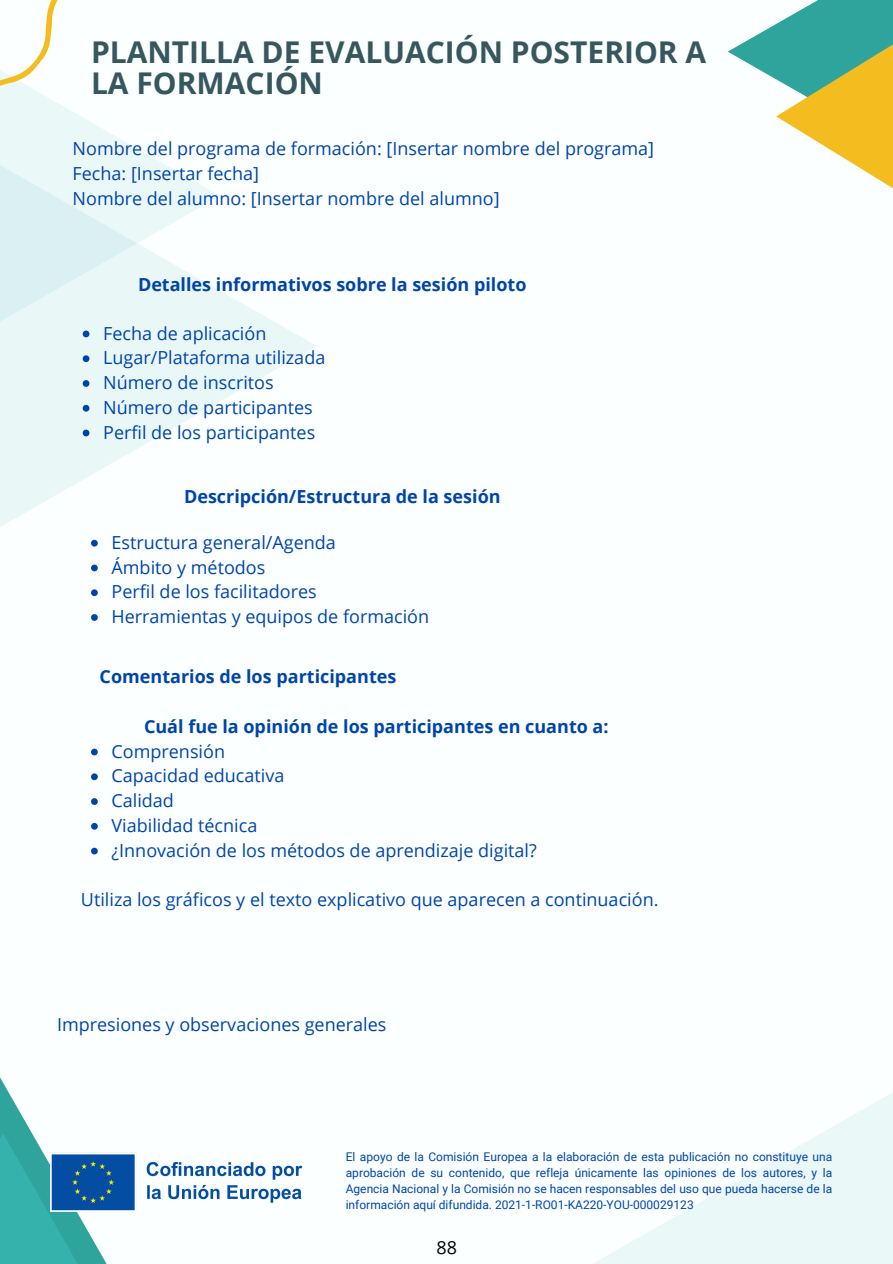
<style>
.page{position:relative;width:893px;height:1264px;background:#fff}
.page>*{position:absolute;margin:0;border:0;box-sizing:border-box;transform-origin:0 0}
.t1{font:700 30px/31.5px "Open Sans";color:#37575f}
.t2{font:18px/24.8px "Open Sans";color:#0044ab}
.t3{font:700 18px "Open Sans";color:#0044ab}
.t4{font:18px "Open Sans";color:#000}
.t5{font:12px/16px "Roboto";color:#0044ab;text-align:justify}
</style>
<div class="page">
<div style="left:0;top:0;width:892px;height:1263px;background:#fbffff"></div>
<svg style="left:0;top:291px;width:316px;height:306px"></svg>
<div style="left:0;top:0;width:220px;height:463px;background:linear-gradient(to right,#e1f3f3,#f6fdfd)"></div>
<div style="left:588px;top:876px;width:304px;height:387px;background:linear-gradient(to right,#fbffff,#f4fcfc)"></div>
<svg style="left:727px;top:24px;width:49px;height:56px"></svg>
<svg style="left:776px;top:0;width:116px;height:188px"></svg>
<svg style="left:0;top:1133px;width:106px;height:130px;fill:#34b2ab"></svg>
<svg style="left:0;top:0;width:129px;height:230px"></svg>
<img style="left:49px;top:1151px;width:254px;height:62px">
<svg style="left:83px;top:330px;width:6px;height:7px"></svg>
<svg style="left:83px;top:355px;width:6px;height:7px"></svg>
<svg style="left:83px;top:380px;width:6px;height:7px"></svg>
<svg style="left:83px;top:405px;width:6px;height:6px"></svg>
<svg style="left:83px;top:429px;width:6px;height:7px"></svg>
<svg style="left:91px;top:540px;width:7px;height:6px"></svg>
<svg style="left:91px;top:564px;width:7px;height:7px"></svg>
<svg style="left:91px;top:589px;width:7px;height:7px"></svg>
<svg style="left:91px;top:614px;width:7px;height:7px"></svg>
<svg style="left:91px;top:748px;width:7px;height:7px"></svg>
<svg style="left:91px;top:773px;width:7px;height:7px"></svg>
<svg style="left:91px;top:798px;width:7px;height:7px"></svg>
<svg style="left:91px;top:823px;width:7px;height:6px"></svg>
<svg style="left:91px;top:847px;width:7px;height:7px"></svg>
<h1 class="t1" style="left:91px;top:35px;width:616px">PLANTILLA DE EVALUACIÓN POSTERIOR A<br>LA FORMACIÓN</h1>
<p class="t2" style="left:73px;top:136px;width:583px">Nombre del programa de formación: [Insertar nombre del programa]<br>Fecha: [Insertar fecha]<br>Nombre del alumno: [Insertar nombre del alumno]</p>
<p class="t3" style="left:138px;top:272px;width:390px">Detalles informativos sobre la sesión piloto</p>
<p class="t2" style="left:103px;top:320px;width:224px">Fecha de aplicación<br>Lugar/Plataforma utilizada<br>Número de inscritos<br>Número de participantes<br>Perfil de los participantes</p>
<p class="t3" style="left:184px;top:484px;width:318px">Descripción/Estructura de la sesión</p>
<p class="t2" style="left:111px;top:529px;width:319px">Estructura general/Agenda<br>Ámbito y métodos<br>Perfil de los facilitadores<br>Herramientas y equipos de formación</p>
<p class="t3" style="left:100px;top:664px;width:298px">Comentarios de los participantes</p>
<p class="t3" style="left:144px;top:713px;width:466px">Cuál fue la opinión de los participantes en cuanto a:</p>
<p class="t2" style="left:111px;top:738px;width:427px">Comprensión<br>Capacidad educativa<br>Calidad<br>Viabilidad técnica<br>¿Innovación de los métodos de aprendizaje digital?</p>
<p class="t2" style="left:81px;top:886px;width:579px">Utiliza los gráficos y el texto explicativo que aparecen a continuación.</p>
<p class="t2" style="left:57px;top:1011px;width:331px">Impresiones y observaciones generales</p>
<p class="t5" style="left:346px;top:1149px;width:488px">El apoyo de la Comisión Europea a la elaboración de esta publicación no constituye una aprobación de su contenido, que refleja únicamente las opiniones de los autores, y la Agencia Nacional y la Comisión no se hacen responsables del uso que pueda hacerse de la información aquí difundida. 2021-1-RO01-KA220-YOU-000029123</p>
<p class="t4" style="left:436px;top:1234px;width:22px">88</p>
</div>
